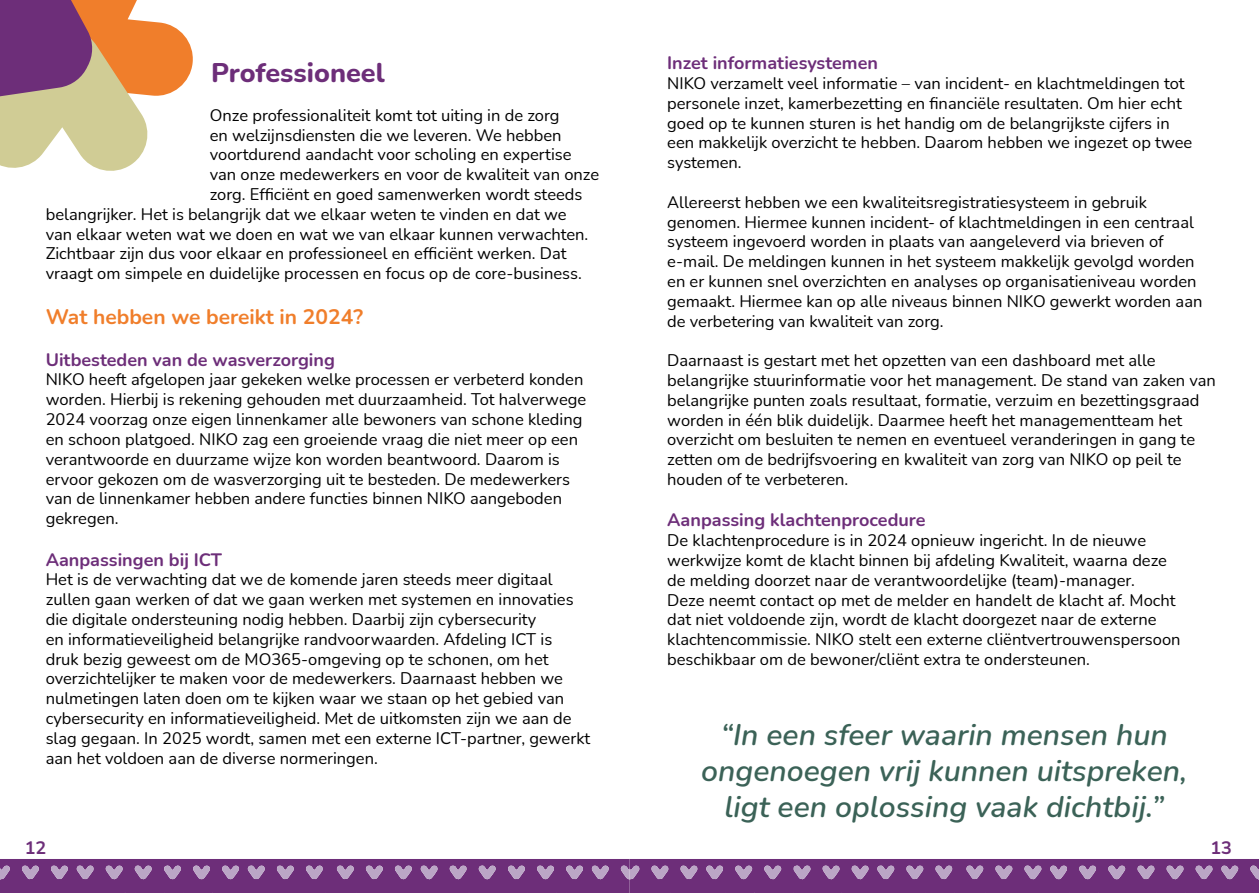
<style>
.page{position:relative;width:1259px;height:893px;background:#fff}
.page>*{position:absolute;margin:0;border:0;box-sizing:border-box;transform-origin:0 0}
.t1{font:italic 600 30px/36px "Nunito";color:#3b6257;text-align:center}
.t2{font:800 27px "Nunito";color:#6d2e79}
.t3{font:700 21px "Nunito";color:#f07e2b}
.t4{font:700 18px "Nunito";color:#6d2e79}
.t5{font:16.5px/19.8px "Nunito";color:#000}
</style>
<div class="page">
<svg style="left:0;top:859px;width:1259px;height:34px"></svg>
<svg style="left:0;top:0;width:193px;height:171px"></svg>
<h2 class="t2" style="left:211px;top:53px;width:175px">Professioneel</h2>
<p class="t4" style="left:667px;top:50px;width:212px">Inzet informatiesystemen</p>
<p class="t5" style="left:667px;top:73px;width:527px">NIKO verzamelt veel informatie – van incident- en klachtmeldingen tot personele inzet, kamerbezetting en financiële resultaten. Om hier echt goed op te kunnen sturen is het handig om de belangrijkste cijfers in een makkelijk overzicht te hebben. Daarom hebben we ingezet op twee systemen.</p>
<p class="t5" style="left:667px;top:192px;width:537px">Allereerst hebben we een kwaliteitsregistratiesysteem in gebruik genomen. Hiermee kunnen incident- of klachtmeldingen in een centraal systeem ingevoerd worden in plaats van aangeleverd via brieven of e-mail. De meldingen kunnen in het systeem makkelijk gevolgd worden en er kunnen snel overzichten en analyses op organisatieniveau worden gemaakt. Hiermee kan op alle niveaus binnen NIKO gewerkt worden aan de verbetering van kwaliteit van zorg.</p>
<p class="t5" style="left:667px;top:350px;width:550px">Daarnaast is gestart met het opzetten van een dashboard met alle belangrijke stuurinformatie voor het management. De stand van zaken van belangrijke punten zoals resultaat, formatie, verzuim en bezettingsgraad worden in één blik duidelijk. Daarmee heeft het managementteam het overzicht om besluiten te nemen en eventueel veranderingen in gang te zetten om de bedrijfsvoering en kwaliteit van zorg van NIKO op peil te houden of te verbeteren.</p>
<p class="t4" style="left:667px;top:507px;width:260px">Aanpassing klachtenprocedure</p>
<p class="t5" style="left:667px;top:530px;width:515px">De klachtenprocedure is in 2024 opnieuw ingericht. In de nieuwe werkwijze komt de klacht binnen bij afdeling Kwaliteit, waarna deze de melding doorzet naar de verantwoordelijke (team)-manager.<br>Deze neemt contact op met de melder en handelt de klacht af. Mocht dat niet voldoende zijn, wordt de klacht doorgezet naar de externe klachtencommissie. NIKO stelt een externe cliëntvertrouwenspersoon beschikbaar om de bewoner/cliënt extra te ondersteunen.</p>
<p class="t5" style="left:210px;top:105px;width:351px">Onze professionaliteit komt tot uiting in de zorg</p>
<p class="t5" style="left:210px;top:124px;width:353px">en welzijnsdiensten die we leveren. We hebben</p>
<p class="t5" style="left:210px;top:144px;width:363px">voortdurend aandacht voor scholing en expertise</p>
<p class="t5" style="left:210px;top:164px;width:391px">van onze medewerkers en voor de kwaliteit van onze</p>
<p class="t5" style="left:210px;top:184px;width:374px">zorg. Efficiënt en goed samenwerken wordt steeds</p>
<p class="t5" style="left:46px;top:204px;width:522px">belangrijker. Het is belangrijk dat we elkaar weten te vinden en dat we</p>
<p class="t5" style="left:46px;top:223px;width:544px">van elkaar weten wat we doen en wat we van elkaar kunnen verwachten.</p>
<p class="t5" style="left:46px;top:243px;width:522px">Zichtbaar zijn dus voor elkaar en professioneel en efficiënt werken. Dat</p>
<p class="t5" style="left:46px;top:263px;width:537px">vraagt om simpele en duidelijke processen en focus op de core-business.</p>
<p class="t3" style="left:46px;top:302px;width:319px">Wat hebben we bereikt in 2024?</p>
<p class="t4" style="left:46px;top:347px;width:291px">Uitbesteden van de wasverzorging</p>
<p class="t5" style="left:46px;top:369px;width:542px">NIKO heeft afgelopen jaar gekeken welke processen er verbeterd konden worden. Hierbij is rekening gehouden met duurzaamheid. Tot halverwege 2024 voorzag onze eigen linnenkamer alle bewoners van schone kleding en schoon platgoed. NIKO zag een groeiende vraag die niet meer op een verantwoorde en duurzame wijze kon worden beantwoord. Daarom is ervoor gekozen om de wasverzorging uit te besteden. De medewerkers van de linnenkamer hebben andere functies binnen NIKO aangeboden gekregen.</p>
<p class="t4" style="left:46px;top:546px;width:178px">Aanpassingen bij ICT</p>
<p class="t5" style="left:46px;top:569px;width:546px">Het is de verwachting dat we de komende jaren steeds meer digitaal zullen gaan werken of dat we gaan werken met systemen en innovaties die digitale ondersteuning nodig hebben. Daarbij zijn cybersecurity<br>en informatieveiligheid belangrijke randvoorwaarden. Afdeling ICT is<br>druk bezig geweest om de MO365-omgeving op te schonen, om het overzichtelijker te maken voor de medewerkers. Daarnaast hebben we nulmetingen laten doen om te kijken waar we staan op het gebied van cybersecurity en informatieveiligheid. Met de uitkomsten zijn we aan de slag gegaan. In 2025 wordt, samen met een externe ICT-partner, gewerkt aan het voldoen aan de diverse normeringen.</p>
<h1 class="t1" style="left:701px;top:715px;width:487px">“In een sfeer waarin mensen hun ongenoegen vrij kunnen uitspreken, ligt een oplossing vaak dichtbij.”</h1>
<p class="t4" style="left:25px;top:835px;width:23px">12</p>
<p class="t4" style="left:1210px;top:835px;width:23px">13</p>
</div>
